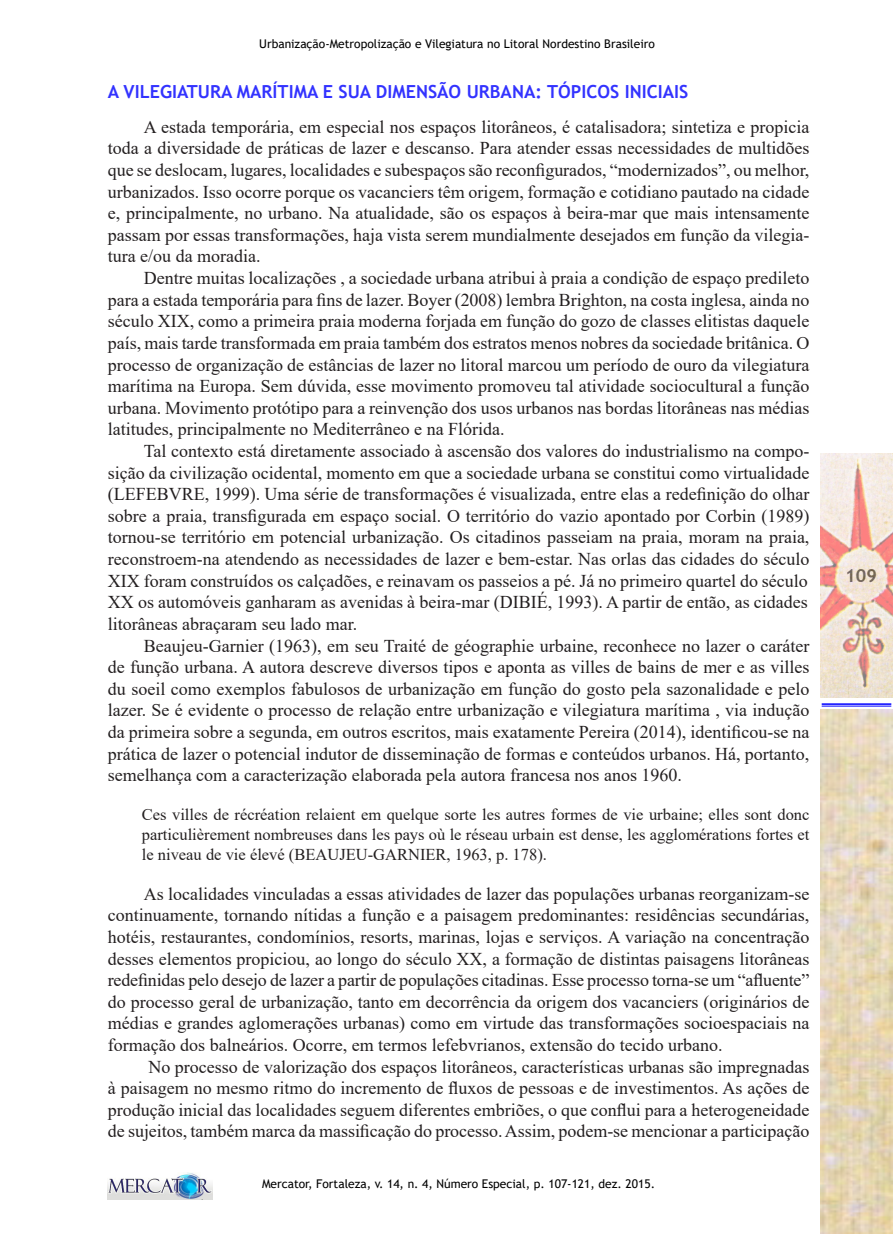
<style>
.page{position:relative;width:893px;height:1234px;background:#fff}
.page>*{position:absolute;margin:0;border:0;box-sizing:border-box;transform-origin:0 0}
.t1{font:18px/21.6px "Times New Roman";color:#231f20;text-align:justify}
.SUBTÍTULO_1{font:700 18px "Trebuchet MS";color:#33f}
.t2{font:700 18px "Trebuchet MS";color:#000}
.CITAÇÃO_DE_TESE{font:16.5px/20.2px "Times New Roman";color:#231f20;text-align:justify}
.t3{font:12px "Trebuchet MS";color:#000}
</style>
<div class="page">
<img style="left:108px;top:1172px;width:105px;height:27px">
<img style="left:821px;top:453px;width:72px;height:244px">
<hr style="left:822px;top:703px;width:69px;height:1px;background:#00f">
<hr style="left:822px;top:705px;width:69px;height:1px;background:#00f">
<img style="left:821px;top:709px;width:72px;height:524px">
<p class="t3" style="left:259px;top:36px;width:397px">Urbanização-Metropolização e Vilegiatura no Litoral Nordestino Brasileiro</p>
<p class="SUBTÍTULO_1" style="left:108px;top:81px;width:582px">A VILEGIATURA MARÍTIMA E SUA DIMENSÃO URBANA: TÓPICOS INICIAIS</p>
<p class="t1" style="left:108px;top:115px;width:703px;text-indent:36px">A estada temporária, em especial nos espaços litorâneos, é catalisadora; sintetiza e propicia toda a diversidade de práticas de lazer e descanso. Para atender essas necessidades de multidões que se deslocam, lugares, localidades e subespaços são reconfigurados, “modernizados”, ou melhor, urbanizados. Isso ocorre porque os vacanciers têm origem, formação e cotidiano pautado na cidade e, principalmente, no urbano. Na atualidade, são os espaços à beira-mar que mais intensamente passam por essas transformações, haja vista serem mundialmente desejados em função da vilegia&shy;tura e/ou da moradia.</p>
<p class="t1" style="left:108px;top:266px;width:703px;text-indent:36px">Dentre muitas localizações , a sociedade urbana atribui à praia a condição de espaço predileto para a estada temporária para fins de lazer. Boyer (2008) lembra Brighton, na costa inglesa, ainda no século XIX, como a primeira praia moderna forjada em função do gozo de classes elitistas daquele país, mais tarde transformada em praia também dos estratos menos nobres da sociedade britânica. O processo de organização de estâncias de lazer no litoral marcou um período de ouro da vilegiatura marítima na Europa. Sem dúvida, esse movimento promoveu tal atividade sociocultural a função urbana. Movimento protótipo para a reinvenção dos usos urbanos nas bordas litorâneas nas médias latitudes, principalmente no Mediterrâneo e na Flórida.</p>
<p class="t1" style="left:108px;top:439px;width:703px;text-indent:36px">Tal contexto está diretamente associado à ascensão dos valores do industrialismo na compo&shy;sição da civilização ocidental, momento em que a sociedade urbana se constitui como virtualidade (LEFEBVRE, 1999). Uma série de transformações é visualizada, entre elas a redefinição do olhar sobre a praia, transfigurada em espaço social. O território do vazio apontado por Corbin (1989) tornou-se território em potencial urbanização. Os citadinos passeiam na praia, moram na praia, reconstroem-na atendendo as necessidades de lazer e bem-estar. Nas orlas das cidades do século XIX foram construídos os calçadões, e reinavam os passeios a pé. Já no primeiro quartel do século XX os automóveis ganharam as avenidas à beira-mar (DIBIÉ, 1993). A partir de então, as cidades litorâneas abraçaram seu lado mar.</p>
<p class="t1" style="left:108px;top:634px;width:703px;text-indent:36px">Beaujeu-Garnier (1963), em seu Traité de géographie urbaine, reconhece no lazer o caráter de função urbana. A autora descreve diversos tipos e aponta as villes de bains de mer e as villes du soeil como exemplos fabulosos de urbanização em função do gosto pela sazonalidade e pelo lazer. Se é evidente o processo de relação entre urbanização e vilegiatura marítima , via indução da primeira sobre a segunda, em outros escritos, mais exatamente Pereira (2014), identificou-se na prática de lazer o potencial indutor de disseminação de formas e conteúdos urbanos. Há, portanto, semelhança com a caracterização elaborada pela autora francesa nos anos 1960.</p>
<p class="CITAÇÃO_DE_TESE" style="left:142px;top:803px;width:669px">Ces villes de récréation relaient em quelque sorte les autres formes de vie urbaine; elles sont donc particulièrement nombreuses dans les pays où le réseau urbain est dense, les agglomérations fortes et le niveau de vie élevé (BEAUJEU-GARNIER, 1963, p. 178).</p>
<p class="t1" style="left:108px;top:882px;width:703px;text-indent:36px">As localidades vinculadas a essas atividades de lazer das populações urbanas reorganizam-se continuamente, tornando nítidas a função e a paisagem predominantes: residências secundárias, hotéis, restaurantes, condomínios, resorts, marinas, lojas e serviços. A variação na concentração desses elementos propiciou, ao longo do século XX, a formação de distintas paisagens litorâneas redefinidas pelo desejo de lazer a partir de populações citadinas. Esse processo torna-se um “afluente” do processo geral de urbanização, tanto em decorrência da origem dos vacanciers (originários de médias e grandes aglomerações urbanas) como em virtude das transformações socioespaciais na formação dos balneários. Ocorre, em termos lefebvrianos, extensão do tecido urbano.</p>
<p class="t1" style="left:108px;top:1054px;width:703px;text-indent:41px">No processo de valorização dos espaços litorâneos, características urbanas são impregnadas à paisagem no mesmo ritmo do incremento de fluxos de pessoas e de investimentos. As ações de produção inicial das localidades seguem diferentes embriões, o que conflui para a heterogeneidade de sujeitos, também marca da massificação do processo. Assim, podem-se mencionar a participação</p>
<p class="t3" style="left:262px;top:1176px;width:394px">Mercator, Fortaleza, v. 14, n. 4, Número Especial, p. 107-121, dez. 2015.</p>
<p class="t2" style="left:845px;top:564px;width:33px">109</p>
</div>
